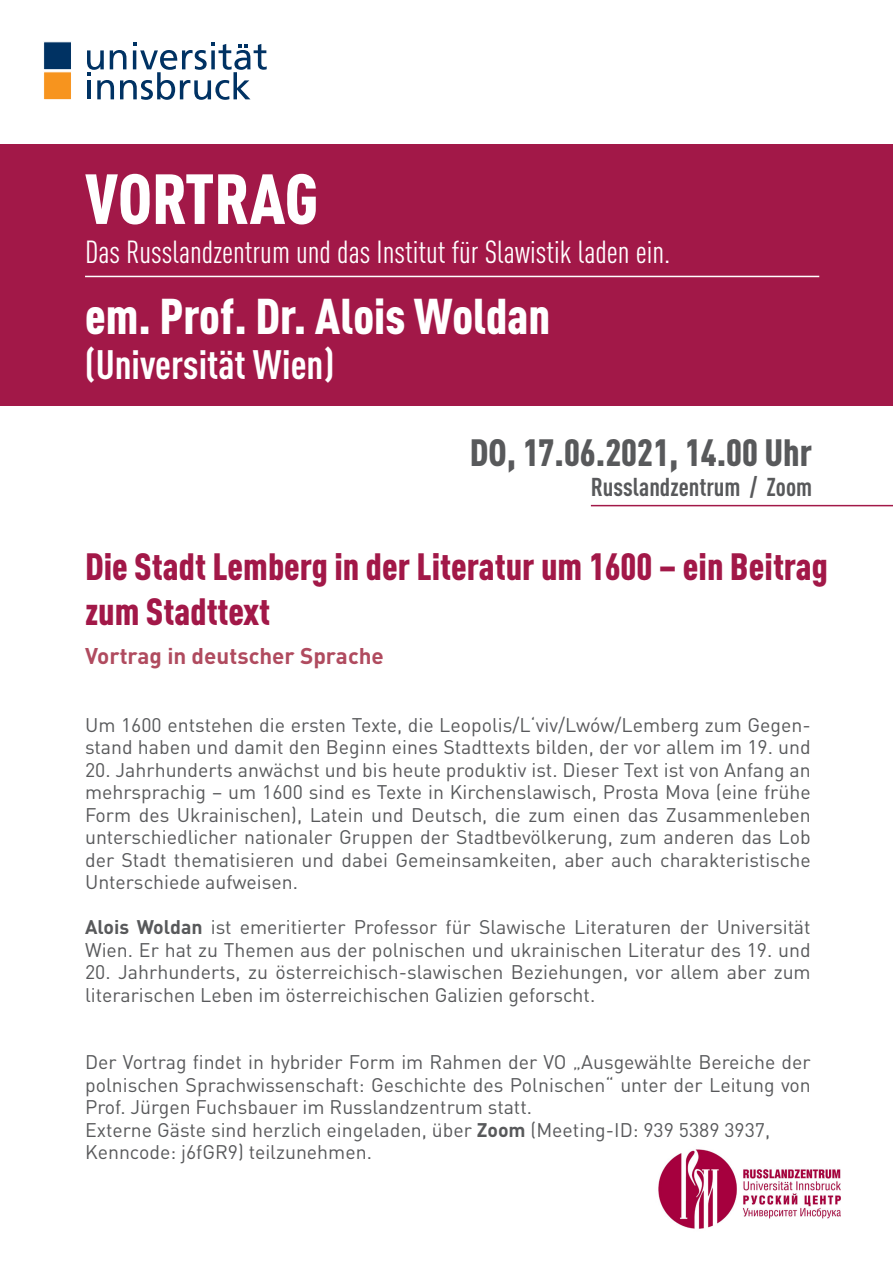
<style>
.page{position:relative;width:893px;height:1263px;background:#fff}
.page>*{position:absolute;margin:0;border:0;box-sizing:border-box;transform-origin:0 0}
.t1{font:900 69.6px "DIN Cond";color:#fff}
.t2{font:900 49.5px "DIN Cond";color:#fff}
.t3{font:700 40.5px "DIN Cond";color:#fff}
.t4{font:900 37.5px/45px "DIN Cond";color:#a21848}
.t5{font:900 37.5px "DIN Cond";color:#58595b}
.t6{font:31.5px "DIN Cond";color:#fff}
.t7{font:700 25.5px "DIN Cond";color:#58595b}
.t8{font:700 22.5px "DIN Pro Intersport";color:#b04b5f}
.t9{font:19.5px/22.5px "DIN Pro Intersport";color:#58595b}
.s1{font-weight:700}
</style>
<div class="page">
<img style="left:658px;top:1149px;width:183px;height:80px">
<svg style="left:44px;top:41px;width:27px;height:59px"></svg>
<svg style="left:87px;top:42px;width:180px;height:58px"></svg>
<div style="left:0;top:145px;width:893px;height:261px;background:#a21848"></div>
<hr style="left:85px;top:276px;width:734px;height:1px;background:#fff">
<hr style="left:591px;top:505px;width:302px;height:1px;background:#a21848">
<h1 class="t1" style="left:85px;top:156px;width:235px">VORTRAG</h1>
<h3 class="t6" style="left:85px;top:234px;width:587px">Das Russlandzentrum und das Institut für Slawistik laden ein.</h3>
<h2 class="t2" style="left:85px;top:285px;width:467px">em. Prof. Dr. Alois Woldan</h2>
<h3 class="t3" style="left:85px;top:340px;width:251px">(Universität Wien)</h3>
<h3 class="t5" style="left:470px;top:429px;width:344px">DO, 17.06.2021, 14.00 Uhr</h3>
<h3 class="t7" style="left:591px;top:472px;width:223px">Russlandzentrum / Zoom</h3>
<h3 class="t4" style="left:85px;top:543px;width:744px">Die Stadt Lemberg in der Literatur um 1600 – ein Beitrag zum Stadttext</h3>
<p class="t8" style="left:85px;top:641px;width:300px">Vortrag in deutscher Sprache</p>
<p class="t9" style="left:85px;top:713px;width:727px">Um 1600 entstehen die ersten Texte, die Leopolis/L‘viv/Lwów/Lemberg zum Gegen&shy;stand haben und damit den Beginn eines Stadttexts bilden, der vor allem im 19. und</p>
<p class="t9" style="left:85px;top:758px;width:727px;text-align:justify">20. Jahrhunderts anwächst und bis heute produktiv ist. Dieser Text ist von Anfang an mehrsprachig – um 1600 sind es Texte in Kirchenslawisch, Prosta Mova (eine frühe Form des Ukrainischen), Latein und Deutsch, die zum einen das Zusammenleben unterschiedlicher nationaler Gruppen der Stadtbevölkerung, zum anderen das Lob der Stadt thematisieren und dabei Gemeinsamkeiten, aber auch charakteristische Unterschiede aufweisen.</p>
<p class="t9" style="left:85px;top:915px;width:727px"><span class="s1">Alois Woldan</span> ist emeritierter Professor für Slawische Literaturen der Universität<br>Wien. Er hat zu Themen aus der polnischen und ukrainischen Literatur des 19. und</p>
<p class="t9" style="left:85px;top:960px;width:727px">20. Jahrhunderts, zu österreichisch-slawischen Beziehungen, vor allem aber zum literarischen Leben im österreichischen Galizien geforscht.</p>
<p class="t9" style="left:85px;top:1050px;width:727px">Der Vortrag findet in hybrider Form im Rahmen der VO „Ausgewählte Bereiche der polnischen Sprachwissenschaft: Geschichte des Polnischen“ unter der Leitung von Prof. Jürgen Fuchsbauer im Russlandzentrum statt.<br>Externe Gäste sind herzlich eingeladen, über <span class="s1">Zoom</span> (Meeting-ID: 939 5389 3937, Kenncode: j6fGR9) teilzunehmen.</p>
</div>
